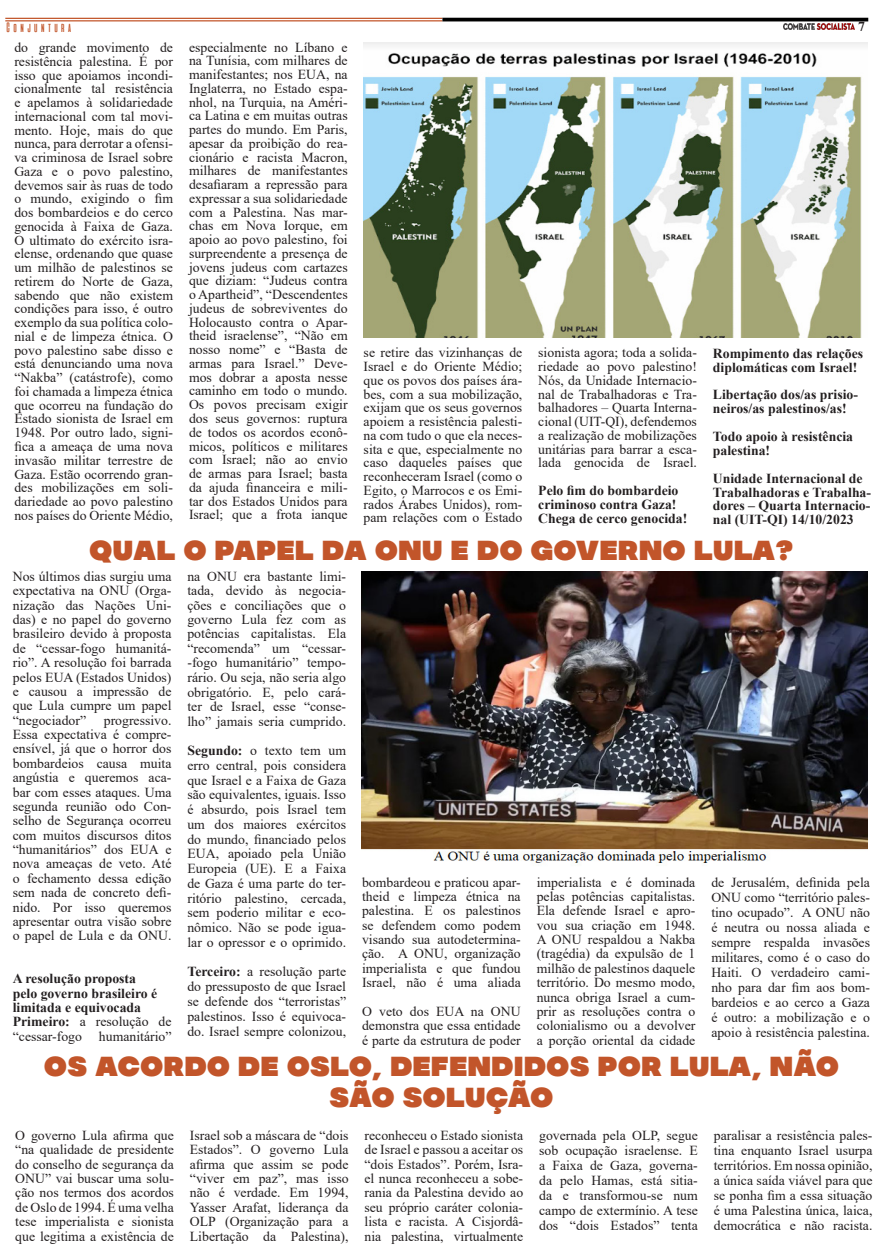
<style>
.page{position:relative;width:886px;height:1258px;background:#fff}
.page>*{position:absolute;margin:0;border:0;box-sizing:border-box;transform-origin:0 0}
.t1{font:27.5px/31.2px "MADE Soulmaze";color:#c2552a;text-align:center}
.t2{font:13.75px/13.8px "Times New Roman";color:#231f20;text-align:justify}
.SubT{font:700 13.75px/13.8px "Times New Roman";color:#231f20}
.t3{font:13.75px "aliensandcows";letter-spacing:.06em;color:#c2552a}
.s1{font-weight:700}
</style>
<div class="page">
<hr style="left:5px;top:18px;width:437px;height:1px;background:#c2552a">
<hr style="left:5px;top:20px;width:437px;height:1px;background:#c2552a">
<hr style="left:442px;top:18px;width:426px;height:3px;background:#000">
<img style="left:783px;top:24px;width:71px;height:5px">
<img style="left:364px;top:42px;width:504px;height:295px">
<img style="left:361px;top:571px;width:506px;height:292px">
<p class="t3" style="left:5px;top:20px;width:69px">Conjuntura</p>
<p class="SubT" style="left:858px;top:19px;width:8px">7</p>
<p class="t2" style="left:14px;top:40px;width:160px">do grande movimento de resistência palestina. É por isso que apoiamos incondi&shy;cionalmente tal resistência e apelamos à solidariedade internacional com tal movi&shy;mento. Hoje, mais do que nunca, para derrotar a ofensi&shy;va criminosa de Israel sobre Gaza e o povo palestino, devemos sair às ruas de todo o mundo, exigindo o fim dos bombardeios e do cerco genocida à Faixa de Gaza.<br>O ultimato do exército isra&shy;elense, ordenando que quase um milhão de palestinos se retirem do Norte de Gaza, sabendo que não existem condições para isso, é outro exemplo da sua política colo&shy;nial e de limpeza étnica. O povo palestino sabe disso e está denunciando uma nova “Nakba” (catástrofe), como foi chamada a limpeza étnica que ocorreu na fundação do Estado sionista de Israel em 1948. Por outro lado, signi&shy;fica a ameaça de uma nova invasão militar terrestre de Gaza. Estão ocorrendo gran&shy;des mobilizações em soli&shy;dariedade ao povo palestino nos países do Oriente Médio,</p>
<p class="t2" style="left:189px;top:40px;width:160px">especialmente no Líbano e na Tunísia, com milhares de manifestantes; nos EUA, na Inglaterra, no Estado espa&shy;nhol, na Turquia, na Améri&shy;ca Latina e em muitas outras partes do mundo. Em Paris, apesar da proibição do rea&shy;cionário e racista Macron, milhares de manifestantes desafiaram a repressão para expressar a sua solidariedade com a Palestina. Nas mar&shy;chas em Nova Iorque, em apoio ao povo palestino, foi surpreendente a presença de jovens judeus com cartazes que diziam: “Judeus contra o Apartheid”, “Descendentes judeus de sobreviventes do Holocausto contra o Apar&shy;theid israelense”, “Não em nosso nome” e “Basta de armas para Israel.” Deve&shy;mos dobrar a aposta nesse caminho em todo o mundo.<br>Os povos precisam exigir dos seus governos: ruptura de todos os acordos econô&shy;micos, políticos e militares com Israel; não ao envio de armas para Israel; basta da ajuda financeira e mili&shy;tar dos Estados Unidos para Israel; que a frota ianque</p>
<p class="t2" style="left:364px;top:345px;width:160px">se retire das vizinhanças de Israel e do Oriente Médio; que os povos dos países ára&shy;bes, com a sua mobilização, exijam que os seus governos apoiem a resistência palesti&shy;na com tudo o que ela neces&shy;sita e que, especialmente no caso daqueles países que reconheceram Israel (como o Egito, o Marrocos e os Emi&shy;rados Árabes Unidos), rom&shy;pam relações com o Estado</p>
<p class="t2" style="left:538px;top:345px;width:160px">sionista agora; toda a solida&shy;riedade ao povo palestino!<br>Nós, da Unidade Internacio&shy;nal de Trabalhadoras e Tra&shy;balhadores – Quarta Interna&shy;cional (UIT-QI), defendemos a realização de mobilizações unitárias para barrar a esca&shy;lada genocida de Israel.</p>
<p class="SubT" style="left:538px;top:483px;width:151px">Pelo fim do bombardeio criminoso contra Gaza!<br>Chega de cerco genocida!</p>
<p class="SubT" style="left:713px;top:346px;width:152px">Rompimento das relações diplomáticas com Israel!</p>
<p class="SubT" style="left:713px;top:388px;width:147px">Libertação dos/as prisio&shy;neiros/as palestinos/as!</p>
<p class="SubT" style="left:713px;top:429px;width:142px">Todo apoio à resistência palestina!</p>
<p class="SubT" style="left:713px;top:471px;width:160px">Unidade Internacional de<br>Trabalhadoras e Trabalha&shy;dores – Quarta Internacio&shy;nal (UIT-QI) 14/10/2023</p>
<p class="t1" style="left:89px;top:534px;width:706px">QUAL O PAPEL DA ONU E DO GOVERNO LULA?</p>
<p class="t2" style="left:13px;top:569px;width:160px;line-height:14.4px">Nos últimos dias surgiu uma expectativa na ONU (Orga&shy;nização das Nações Uni&shy;das) e no papel do governo brasileiro devido à proposta de “cessar-fogo humanitá&shy;rio”. A resolução foi barrada pelos EUA (Estados Unidos) e causou a impressão de que Lula cumpre um papel “negociador”</p>
<p class="t2" style="left:187px;top:569px;width:160px;line-height:14.5px">na ONU era bastante limi&shy;tada, devido às negocia&shy;ções e conciliações que o governo Lula fez com as potências capitalistas. Ela “recomenda” um “cessar--fogo humanitário” tempo&shy;rário. Ou seja, não seria algo obrigatório. E, pelo cará&shy;ter de Israel, esse “conse&shy;lho” jamais seria cumprido.</p>
<p class="t2" style="left:187px;top:743px;width:160px;line-height:14.8px"><span class="s1">Segundo:</span> o texto tem um erro central, pois considera que Israel e a Faixa de Gaza são equivalentes, iguais. Isso é absurdo, pois Israel tem um dos maiores exércitos do mundo, financiado pelos EUA, apoiado pela União Europeia (UE). E a Faixa de Gaza é uma parte do ter&shy;ritório palestino, cercada, sem poderio militar e eco&shy;nômico. Não se pode igua&shy;lar o opressor e o oprimido.</p>
<p class="t2" style="left:187px;top:963px;width:160px;line-height:15px"><span class="s1">Terceiro:</span> a resolução parte do pressuposto de que Israel se defende dos “terroristas” palestinos. Isso é equivoca&shy;do. Israel sempre colonizou,</p>
<p class="t2" style="left:13px;top:712px;width:160px;line-height:14.4px;text-indent:91px">progressivo.<br>Essa expectativa é compre&shy;ensível, já que o horror dos bombardeios causa muita angústia e queremos aca&shy;bar com esses ataques. Uma segunda reunião odo Con&shy;selho de Segurança ocorreu com muitos discursos ditos “humanitários” dos EUA e nova ameaças de veto. Até o fechamento dessa edição sem nada de concreto defi&shy;nido. Por isso queremos apresentar outra visão sobre o papel de Lula e da ONU.</p>
<p class="SubT" style="left:13px;top:971px;width:146px;line-height:14.4px">A resolução proposta pelo governo brasileiro é limitada e equivocada</p>
<p class="t2" style="left:13px;top:1014px;width:160px;line-height:14.4px"><span class="s1">Primeiro:</span> a resolução de “cessar-fogo humanitário”</p>
<p class="t2" style="left:537px;top:874px;width:160px;line-height:14.4px">imperialista e é dominada pelas potências capitalistas.<br>Ela defende Israel e apro&shy;vou sua criação em 1948.<br>A ONU respaldou a Nakba (tragédia) da expulsão de 1 milhão de palestinos daquele território. Do mesmo modo, nunca obriga Israel a cum&shy;prir as resoluções contra o colonialismo ou a devolver a porção oriental da cidade</p>
<p class="t2" style="left:711px;top:875px;width:160px;line-height:15px">de Jerusalém, definida pela ONU como “território pales&shy;tino ocupado”. A ONU não é neutra ou nossa aliada e sempre respalda invasões militares, como é o caso do Haiti. O verdadeiro cami&shy;nho para dar fim aos bom&shy;bardeios e ao cerco a Gaza é outro: a mobilização e o apoio à resistência palestina.</p>
<p class="t1" style="left:44px;top:1051px;width:797px">OS ACORDO DE OSLO, DEFENDIDOS POR LULA, NÃO<br>SÃO SOLUÇÃO</p>
<p class="t2" style="left:15px;top:1128px;width:160px;line-height:14.4px">O governo Lula afirma que “na qualidade de presidente do conselho de segurança da ONU” vai buscar uma solu&shy;ção nos termos dos acordos de Oslo de 1994. É uma velha tese imperialista e sionista que legitima a existência de</p>
<p class="t2" style="left:190px;top:1128px;width:160px;line-height:14.4px">Israel sob a máscara de “dois Estados”. O governo Lula afirma que assim se pode “viver em paz”, mas isso não é verdade. Em 1994, Yasser Arafat, liderança da OLP (Organização para a Libertação da Palestina),</p>
<p class="t2" style="left:364px;top:1128px;width:160px;line-height:14.4px">reconheceu o Estado sionista de Israel e passou a aceitar os “dois Estados”. Porém, Isra&shy;el nunca reconheceu a sobe&shy;rania da Palestina devido ao seu próprio caráter colonia&shy;lista e racista. A Cisjordâ&shy;nia palestina, virtualmente</p>
<p class="t2" style="left:539px;top:1127px;width:160px;line-height:15px">governada pela OLP, segue sob ocupação israelense. E a Faixa de Gaza, governa&shy;da pelo Hamas, está sitia&shy;da e transformou-se num campo de extermínio. A tese dos “dois Estados” tenta</p>
<p class="t2" style="left:714px;top:1127px;width:160px;line-height:15px">paralisar a resistência pales&shy;tina enquanto Israel usurpa territórios. Em nossa opinião, a única saída viável para que se ponha fim a essa situação é uma Palestina única, laica, democrática e não racista.</p>
<p class="t2" style="left:362px;top:874px;width:160px;line-height:14.4px">bombardeou e praticou apar&shy;theid e limpeza étnica na palestina. E os palestinos se defendem como podem visando sua autodetermina&shy;ção. A ONU, organização imperialista e que fundou Israel, não é uma aliada</p>
<p class="t2" style="left:362px;top:1003px;width:160px;line-height:14.4px">O veto dos EUA na ONU demonstra que essa entidade é parte da estrutura de poder</p>
</div>
